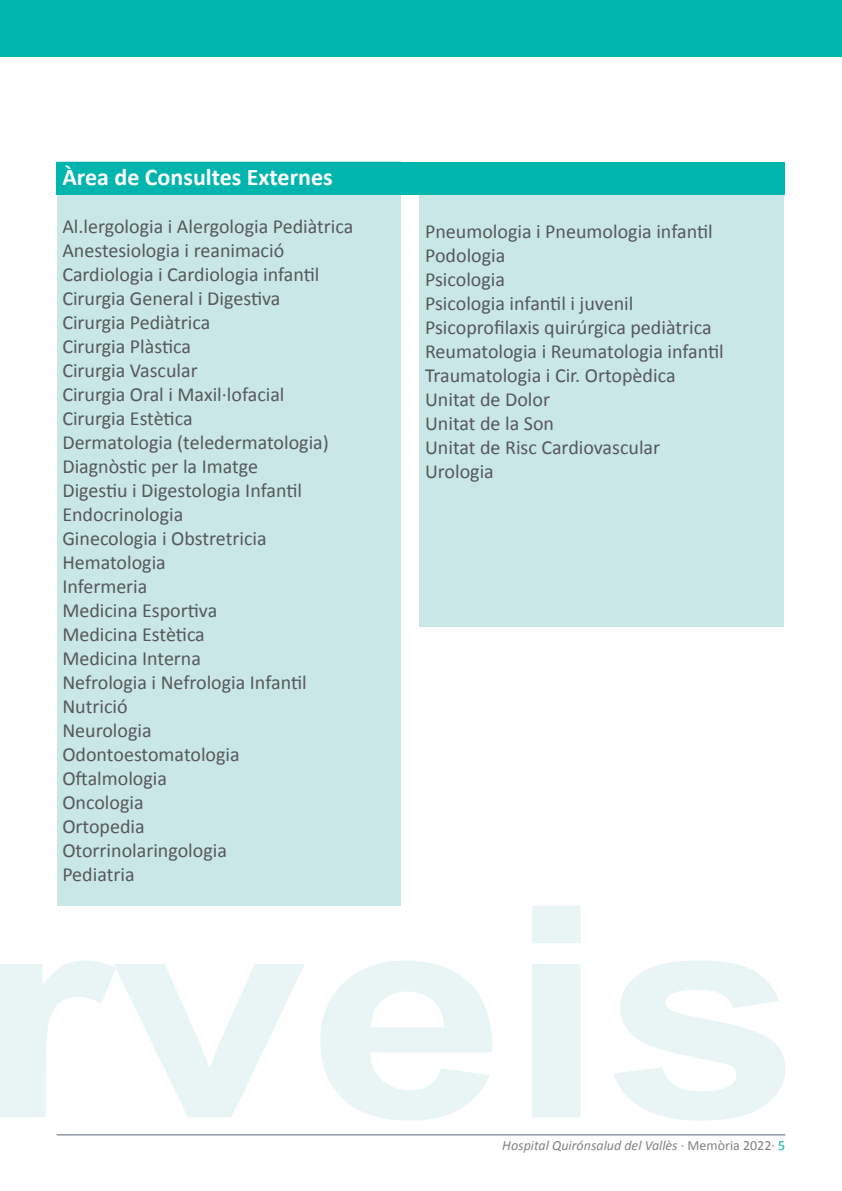
<style>
.page{position:relative;width:842px;height:1191px;background:#fff}
.page>*{position:absolute;margin:0;border:0;box-sizing:border-box;transform-origin:0 0}
.t1{font:700 24px "Calibri";color:#fff}
.t2{font:20px/24px "Calibri";color:#57585a}
.t3{font:italic 14px "Calibri";color:#808285}
.s1{font-style:normal}
.s2{font-style:normal;color:#00b5ae}
</style>
<div class="page">
<div style="left:0;top:0;width:842px;height:57px;background:#00b5ae"></div>
<hr style="left:57px;top:1134px;width:728px;height:1px;background:#5c677a">
<div style="left:419px;top:193px;width:365px;height:434px;background:#c8e7e6"></div>
<div style="left:57px;top:162px;width:344px;height:743px;background:#c8e7e6"></div>
<div style="left:57px;top:162px;width:728px;height:32px;background:#00b5ae"></div>
<svg style="left:0;top:905px;width:785px;height:215px"></svg>
<p class="t1" style="left:62px;top:161px;width:272px">Àrea de Consultes Externes</p>
<p class="t2" style="left:62px;top:214px;width:293px">Al.lergologia i Alergologia Pediàtrica<br>Anestesiologia i reanimació<br>Cardiologia i Cardiologia infantil<br>Cirurgia General i Digestiva<br>Cirurgia Pediàtrica<br>Cirurgia Plàstica<br>Cirurgia Vascular<br>Cirurgia Oral i Maxil·lofacial<br>Cirurgia Estètica<br>Dermatologia (teledermatologia)<br>Diagnòstic per la Imatge<br>Digestiu i Digestologia Infantil<br>Endocrinologia<br>Ginecologia i Obstretricia<br>Hematologia<br>Infermeria<br>Medicina Esportiva<br>Medicina Estètica<br>Medicina Interna<br>Nefrologia i Nefrologia Infantil<br>Nutrició<br>Neurologia<br>Odontoestomatologia<br>Oftalmologia<br>Oncologia<br>Ortopedia<br>Otorrinolaringologia<br>Pediatria</p>
<p class="t2" style="left:425px;top:219px;width:300px">Pneumologia i Pneumologia infantil<br>Podologia<br>Psicologia<br>Psicologia infantil i juvenil<br>Psicoprofilaxis quirúrgica pediàtrica<br>Reumatologia i Reumatologia infantil<br>Traumatologia i Cir. Ortopèdica<br>Unitat de Dolor<br>Unitat de la Son<br>Unitat de Risc Cardiovascular<br>Urologia</p>
<p class="t3" style="left:502px;top:1136px;width:284px">Hospital Quirónsalud del Vallès <span class="s1">· Memòria 2022·</span> <span class="s2">5</span></p>
</div>
